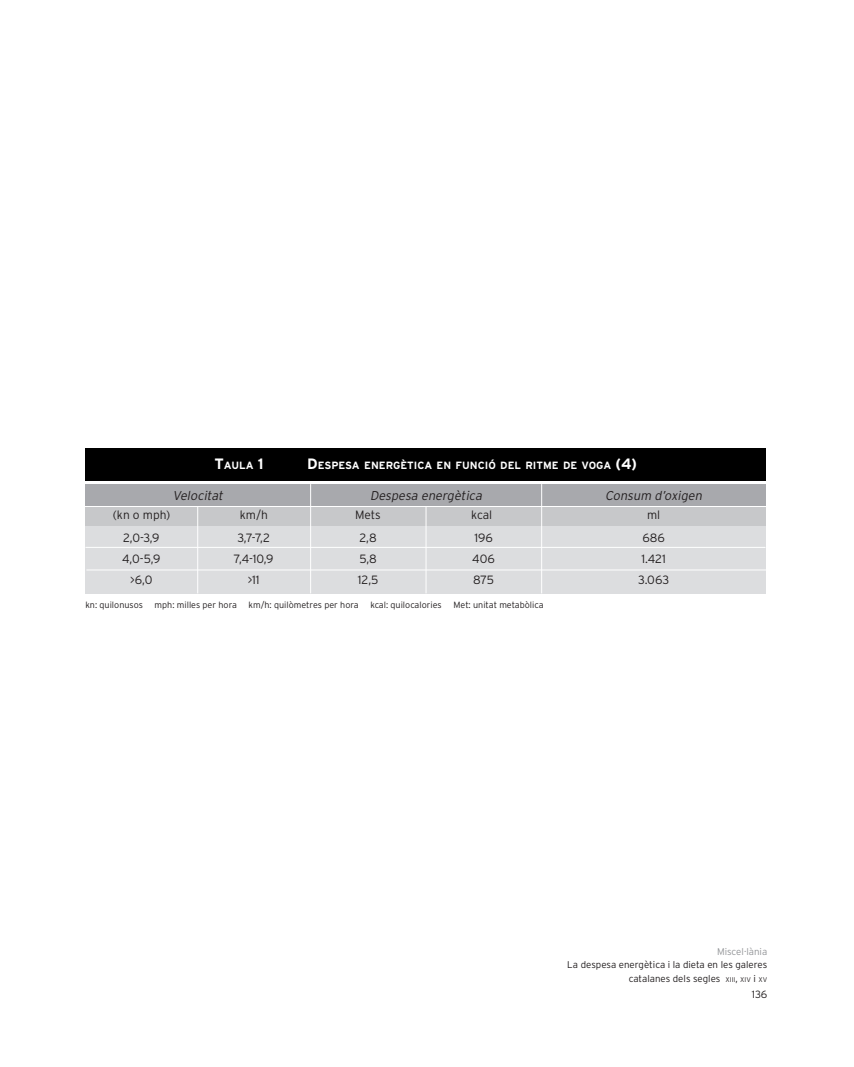
<style>
.page{position:relative;width:854px;height:1067px;background:#fff}
.page>*{position:absolute;margin:0;border:0;box-sizing:border-box;transform-origin:0 0}
.t1{font:italic 300 12.75px "Interstate";color:#231f20}
.t2{font:300 12px/20.7px "Interstate";color:#231f20;text-align:center}
.t3{font:700 10.5px "Interstate";color:#fff}
.t4{font:300 10.5px "Interstate";color:#231f20}
.t5{font:300 9.75px/13.5px "Interstate";color:#231f20;text-align:right}
.t6{font:300 9.75px "Interstate";color:#939598}
.t7{font:300 9px "Interstate";color:#231f20}
.s1{font-size:15px}
.s2{font-size:6.9px}
</style>
<div class="page">
<div style="left:86px;top:507px;width:680px;height:18px;background:#c7c8ca"></div>
<div style="left:86px;top:484px;width:680px;height:22px;background:#a8a9ad"></div>
<div style="left:86px;top:448px;width:680px;height:33px;background:#000"></div>
<div style="left:86px;top:526px;width:680px;height:67px;background:#dcdddf"></div>
<hr style="left:310px;top:484px;width:1px;height:109px;background:#fff">
<hr style="left:541px;top:484px;width:1px;height:109px;background:#fff">
<hr style="left:197px;top:507px;width:1px;height:86px;background:#fff">
<hr style="left:426px;top:507px;width:1px;height:86px;background:#fff">
<hr style="left:85px;top:547px;width:680px;height:1px;background:#fff">
<hr style="left:86px;top:569px;width:680px;height:1px;background:#fff">
<p class="t3" style="left:214px;top:459px;width:51px"><span class="s1">T</span>AULA <span class="s1">1</span></p>
<p class="t3" style="left:307px;top:459px;width:331px"><span class="s1">D</span>ESPESA ENERGÈTICA EN FUNCIÓ DEL RITME DE VOGA <span class="s1">(4)</span></p>
<h1 class="t1" style="left:370px;top:488px;width:116px">Despesa energètica</h1>
<h1 class="t1" style="left:605px;top:488px;width:101px">Consum d’oxigen</h1>
<h2 class="t2" style="left:240px;top:504px;width:30px">km/h</h2>
<h2 class="t2" style="left:355px;top:504px;width:27px">Mets</h2>
<h2 class="t2" style="left:471px;top:504px;width:22px">kcal</h2>
<h2 class="t2" style="left:647px;top:504px;width:15px">ml</h2>
<h1 class="t1" style="left:172px;top:488px;width:55px">Velocitat</h1>
<h2 class="t2" style="left:113px;top:504px;width:59px">(kn o mph)</h2>
<h2 class="t2" style="left:122px;top:527px;width:40px">2,0-3,9<br>4,0-5,9 &gt;6,0</h2>
<h2 class="t2" style="left:234px;top:527px;width:41px">3,7-7,2<br>7,4-10,9 &gt;11</h2>
<h2 class="t2" style="left:358px;top:527px;width:22px;text-align:left">2,8<br>5,8<br>12,5</h2>
<h2 class="t2" style="left:472px;top:527px;width:24px;text-align:left">196<br>406<br>875</h2>
<h2 class="t2" style="left:638px;top:527px;width:32px">686<br>1.421<br>3.063</h2>
<p class="t7" style="left:85px;top:600px;width:59px">kn: quilonusos</p>
<p class="t7" style="left:155px;top:600px;width:84px">mph: milles per hora</p>
<p class="t7" style="left:249px;top:600px;width:112px">km/h: quilòmetres per hora</p>
<p class="t7" style="left:370px;top:600px;width:73px">kcal: quilocalories</p>
<p class="t7" style="left:453px;top:600px;width:92px">Met: unitat metabòlica</p>
<p class="t6" style="left:717px;top:945px;width:52px">Miscel·lània</p>
<p class="t5" style="left:567px;top:957px;width:201px">La despesa energètica i la dieta en les galeres catalanes dels segles <span class="s2">XIII</span>, <span class="s2">XIV</span> i <span class="s2">XV</span></p>
<p class="t4" style="left:752px;top:988px;width:17px">136</p>
</div>
